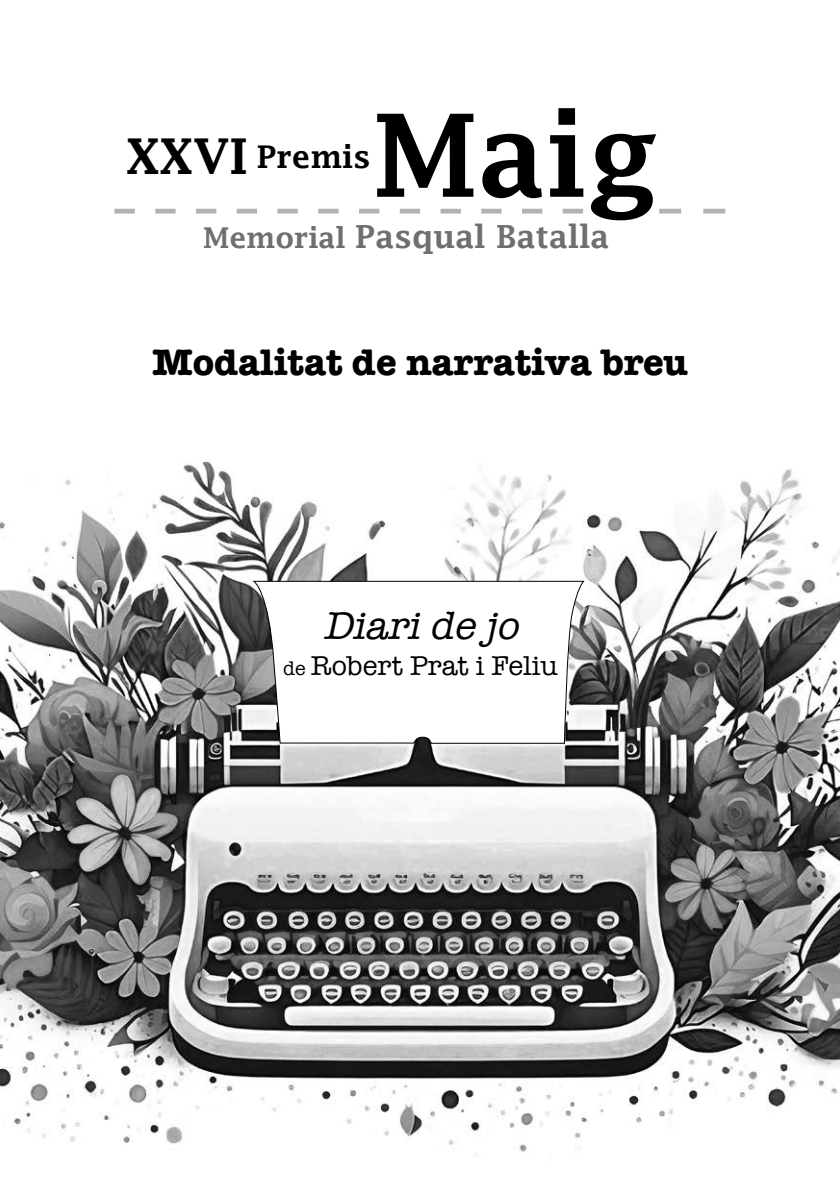
<style>
.page{position:relative;width:840px;height:1191px;background:#fff}
.page>*{position:absolute;margin:0;border:0;box-sizing:border-box;transform-origin:0 0}
.t1{font:600 114.8px "Lucida Fax";color:#000}
.t2{font:600 49.4px "Lucida Fax";color:#000}
.t3{font:italic 40px "American Typewriter";color:#000}
.t4{font:700 38px "American Typewriter";letter-spacing:-.005em;color:#000}
.t5{font:600 32px "Lucida Fax";color:#706f6f}
.t6{font:600 31.4px "Lucida Fax";color:#000}
.t7{font:28px "American Typewriter";color:#000}
.s1{font-size:28.8px}
.s2{font-size:20px}
</style>
<div class="page">
<img style="left:0;top:208px;width:839px;height:947px">
<svg style="left:253px;top:581px;width:330px;height:162px"></svg>
<hr style="left:318px;top:209px;width:20px;height:4px;background:#b3b2b2">
<hr style="left:359px;top:209px;width:20px;height:4px;background:#b3b2b2">
<hr style="left:399px;top:209px;width:21px;height:4px;background:#b3b2b2">
<hr style="left:440px;top:209px;width:20px;height:4px;background:#b3b2b2">
<hr style="left:481px;top:209px;width:20px;height:4px;background:#b3b2b2">
<hr style="left:521px;top:209px;width:21px;height:4px;background:#b3b2b2">
<hr style="left:562px;top:209px;width:20px;height:4px;background:#b3b2b2">
<hr style="left:114px;top:209px;width:21px;height:4px;background:#b3b2b2">
<hr style="left:155px;top:209px;width:20px;height:4px;background:#b3b2b2">
<hr style="left:196px;top:209px;width:20px;height:4px;background:#b3b2b2">
<hr style="left:236px;top:209px;width:21px;height:4px;background:#b3b2b2">
<hr style="left:277px;top:209px;width:21px;height:4px;background:#b3b2b2">
<hr style="left:658px;top:209px;width:22px;height:4px;background:#b3b2b2">
<hr style="left:702px;top:209px;width:22px;height:4px;background:#b3b2b2">
<h2 class="t2" style="left:126px;top:128px;width:123px">XXVI</h2>
<p class="t6" style="left:256px;top:139px;width:115px">Premis</p>
<h1 class="t1" style="left:372px;top:90px;width:288px">Maig</h1>
<p class="t5" style="left:203px;top:218px;width:407px"><span class="s1">Memorial</span> Pasqual Batalla</p>
<p class="t4" style="left:152px;top:329px;width:537px">Modalitat de narrativa breu</p>
<p class="t3" style="left:323px;top:595px;width:209px">Diaridej o</p>
<p class="t7" style="left:283px;top:645px;width:276px"><span class="s2">de</span> Robert Prat i Feliu</p>
</div>
